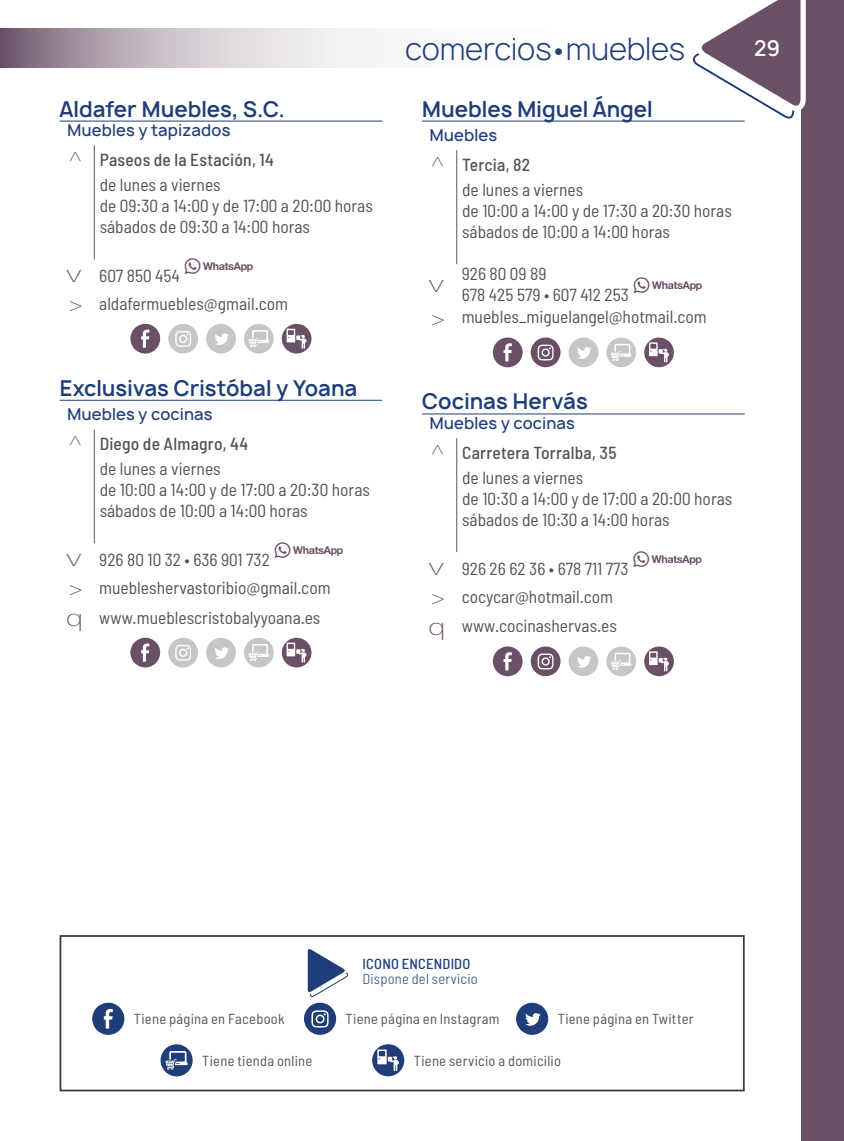
<style>
.page{position:relative;width:844px;height:1141px;background:#fff}
.page>*{position:absolute;margin:0;border:0;box-sizing:border-box;transform-origin:0 0}
.t1{font:300 29.75px "Manrope";letter-spacing:-.01em;color:#1f3d78}
.t2{font:28px "Social Logos";color:#6a5066}
.t3{font:600 21px "Manrope";color:#1f3d78}
.t4{font:500 21px "Manrope";color:#fff}
.t5{font:semi-condensed 17.5px/21px "Barlow";color:#525251}
.t6{font:500 semi-condensed 17.5px "Barlow";letter-spacing:.015em;color:#525251}
.t7{font:500 15.75px "Manrope";letter-spacing:.01em;color:#1f3d78}
.t8{font:semi-condensed 14.53px "Barlow";letter-spacing:.02em;color:#525251}
.t9{font:300 semi-condensed 14.53px "Barlow";letter-spacing:.015em;color:#1f3d78}
.t10{font:500 semi-condensed 14.53px "Barlow";letter-spacing:.015em;color:#1f3d78}
.s1{color:#6a5066}
</style>
<div class="page">
<div style="left:801px;top:0;width:42px;height:1141px;background:#6a5066"></div>
<svg style="left:686px;top:0;width:120px;height:122px"></svg>
<svg style="left:0;top:29px;width:806px;height:39px"></svg>
<hr style="left:60px;top:400px;width:322px;height:1px;background:#1f3d78">
<hr style="left:94px;top:429px;width:1px;height:30px;background:#6a5066">
<hr style="left:94px;top:459px;width:1px;height:84px;background:#6a5066">
<svg style="left:130px;top:638px;width:30px;height:29px"></svg>
<svg style="left:168px;top:638px;width:30px;height:29px"></svg>
<svg style="left:206px;top:638px;width:30px;height:29px"></svg>
<svg style="left:244px;top:638px;width:29px;height:29px"></svg>
<svg style="left:282px;top:638px;width:29px;height:29px"></svg>
<hr style="left:422px;top:121px;width:322px;height:1px;background:#1f3d78">
<hr style="left:456px;top:150px;width:1px;height:30px;background:#6a5066">
<hr style="left:456px;top:180px;width:1px;height:84px;background:#6a5066">
<svg style="left:492px;top:338px;width:30px;height:29px"></svg>
<svg style="left:530px;top:338px;width:30px;height:29px"></svg>
<svg style="left:568px;top:338px;width:30px;height:29px"></svg>
<svg style="left:606px;top:338px;width:30px;height:29px"></svg>
<svg style="left:644px;top:338px;width:29px;height:29px"></svg>
<hr style="left:60px;top:121px;width:322px;height:1px;background:#1f3d78">
<hr style="left:94px;top:145px;width:1px;height:30px;background:#6a5066">
<hr style="left:94px;top:175px;width:1px;height:84px;background:#6a5066">
<svg style="left:130px;top:324px;width:30px;height:30px"></svg>
<svg style="left:168px;top:324px;width:30px;height:30px"></svg>
<svg style="left:206px;top:324px;width:30px;height:30px"></svg>
<svg style="left:244px;top:324px;width:29px;height:30px"></svg>
<svg style="left:282px;top:324px;width:29px;height:30px"></svg>
<hr style="left:422px;top:414px;width:322px;height:1px;background:#1f3d78">
<hr style="left:456px;top:438px;width:1px;height:30px;background:#6a5066">
<hr style="left:456px;top:468px;width:1px;height:84px;background:#6a5066">
<svg style="left:492px;top:646px;width:30px;height:30px"></svg>
<svg style="left:530px;top:646px;width:30px;height:30px"></svg>
<svg style="left:568px;top:646px;width:30px;height:30px"></svg>
<svg style="left:606px;top:646px;width:30px;height:30px"></svg>
<svg style="left:644px;top:646px;width:29px;height:30px"></svg>
<div style="left:60px;top:935px;width:684px;height:156px;border:2px solid #353b3f"></div>
<svg style="left:92px;top:1003px;width:32px;height:32px"></svg>
<svg style="left:304px;top:949px;width:45px;height:86px"></svg>
<svg style="left:516px;top:1003px;width:32px;height:32px"></svg>
<svg style="left:160px;top:1044px;width:33px;height:32px"></svg>
<svg style="left:372px;top:1044px;width:32px;height:32px"></svg>
<p class="t3" style="left:60px;top:95px;width:227px">Aldafer Muebles, S.C.</p>
<p class="t7" style="left:67px;top:120px;width:165px">Muebles y tapizados</p>
<p class="t6" style="left:100px;top:149px;width:175px">Paseos de la Estación, 14</p>
<p class="t5" style="left:100px;top:174px;width:274px">de lunes a viernes<br>de 09:30 a 14:00 y de 17:00 a 20:00 horas sábados de 09:30 a 14:00 horas</p>
<p class="t5" style="left:99px;top:262px;width:190px;line-height:27.5px;text-indent:-33px"><span class="s1">❖</span> 607 850 454 <sup>t </sup>aldafermuebles@gmail.com</p>
<p class="t3" style="left:60px;top:374px;width:299px">Exclusivas Cristóbal y Yoana</p>
<p class="t7" style="left:67px;top:404px;width:147px">Muebles y cocinas</p>
<p class="t6" style="left:100px;top:433px;width:150px">Diego de Almagro, 44</p>
<p class="t5" style="left:100px;top:458px;width:271px">de lunes a viernes<br>de 10:00 a 14:00 y de 17:00 a 20:30 horas sábados de 10:00 a 14:00 horas</p>
<p class="t5" style="left:99px;top:546px;width:246px;line-height:27.5px;text-indent:-33px"><span class="s1">❖</span> 926 80 10 32 • 636 901 732 <sup>t </sup>muebleshervastoribio@gmail.com</p>
<p class="t5" style="left:66px;top:606px;width:256px"><span class="s1">❑</span> www.mueblescristobalyyoana.es</p>
<h1 class="t1" style="left:405px;top:31px;width:281px">comercios•muebles</h1>
<p class="t3" style="left:422px;top:95px;width:232px">Muebles Miguel Ángel</p>
<p class="t7" style="left:429px;top:125px;width:69px">Muebles</p>
<p class="t6" style="left:462px;top:154px;width:70px">Tercia, 82</p>
<p class="t5" style="left:462px;top:178px;width:271px">de lunes a viernes<br>de 10:00 a 14:00 y de 17:30 a 20:30 horas sábados de 10:00 a 14:00 horas</p>
<p class="t5" style="left:461px;top:262px;width:246px;line-height:21.7px">926 80 09 89<br>678 425 579 • 607 412 253 muebles_miguelangel@hotmail.com</p>
<h2 class="t2" style="left:632px;top:274px;width:72px">t</h2>
<p class="t4" style="left:754px;top:35px;width:27px">29</p>
<p class="t3" style="left:422px;top:388px;width:167px">Cocinas Hervás</p>
<p class="t7" style="left:429px;top:413px;width:147px">Muebles y cocinas</p>
<p class="t6" style="left:462px;top:442px;width:156px">Carretera Torralba, 35</p>
<p class="t5" style="left:462px;top:466px;width:271px">de lunes a viernes<br>de 10:30 a 14:00 y de 17:00 a 20:00 horas sábados de 10:30 a 14:00 horas</p>
<p class="t5" style="left:461px;top:555px;width:243px;line-height:27.5px;text-indent:-33px"><span class="s1">❖</span> 926 26 62 36 • 678 711 773 <sup>t </sup>cocycar@hotmail.com</p>
<p class="t5" style="left:428px;top:615px;width:190px"><span class="s1">❑</span> www.cocinashervas.es</p>
<p class="t10" style="left:362px;top:955px;width:109px">ICONO ENCENDIDO</p>
<p class="t9" style="left:362px;top:970px;width:117px">Dispone del servicio</p>
<p class="t8" style="left:134px;top:1010px;width:152px">Tiene página en Facebook</p>
<p class="t8" style="left:345px;top:1010px;width:155px">Tiene página en Instagram</p>
<p class="t8" style="left:557px;top:1010px;width:137px">Tiene página en Twitter</p>
<p class="t8" style="left:202px;top:1051px;width:112px">Tiene tienda online</p>
<p class="t8" style="left:413px;top:1051px;width:149px">Tiene servicio a domicilio</p>
</div>
